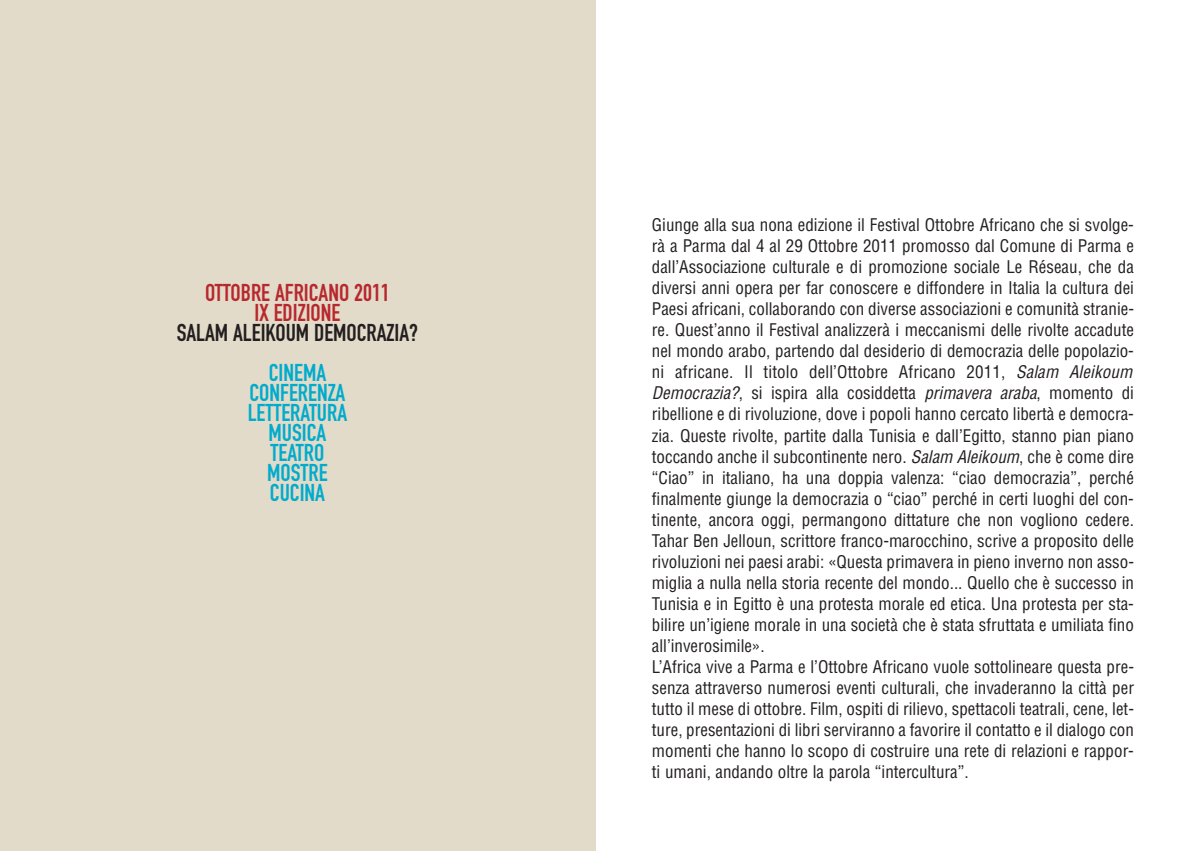
<style>
.page{position:relative;width:1191px;height:851px;background:#fff}
.page>*{position:absolute;margin:0;border:0;box-sizing:border-box;transform-origin:0 0}
.t1{font:24px/20px "DIN Engschrift Alternate";color:#00abcd;text-align:center}
.t2{font:24px/20px "DIN Engschrift Alternate";color:#b7282e;text-align:center}
.t3{font:24px "DIN Engschrift Alternate";color:#231f20}
.t4{font:condensed 17px/21px "Helvetica";color:#231f20}
.s1{font-style:italic}
</style>
<div class="page">
<div style="left:0;top:0;width:595px;height:850px;background:#e3dbc9"></div>
<h1 class="t2" style="left:205px;top:285px;width:186px">OTTOBRE AFRICANO 2011<br>IX EDIZIONE</h1>
<h1 class="t3" style="left:177px;top:324px;width:243px">SALAM ALEIKOUM DEMOCRAZIA?</h1>
<h1 class="t1" style="left:248px;top:365px;width:101px">CINEMA<br>CONFERENZA<br>LETTERATURA<br>MUSICA<br>TEATRO<br>MOSTRE<br>CUCINA</h1>
<p class="t4" style="left:652px;top:216px;width:485px">Giunge alla sua nona edizione il Festival Ottobre Africano che si svolge&shy;rà a Parma dal 4 al 29 Ottobre 2011 promosso dal Comune di Parma e dall’Associazione culturale e di promozione sociale Le Réseau, che da diversi anni opera per far conoscere e diffondere in Italia la cultura dei Paesi africani, collaborando con diverse associazioni e comunità stranie&shy;re. Quest’anno il Festival analizzerà i meccanismi delle rivolte accadute nel mondo arabo, partendo dal desiderio di democrazia delle popolazio&shy;ni africane. Il titolo dell’Ottobre Africano 2011, <span class="s1">Salam Aleikoum Democrazia?</span>, si ispira alla cosiddetta <span class="s1">primavera araba</span>, momento di ribellione e di rivoluzione, dove i popoli hanno cercato libertà e democra&shy;zia. Queste rivolte, partite dalla Tunisia e dall’Egitto, stanno pian piano toccando anche il subcontinente nero. <span class="s1">Salam Aleikoum</span>, che è come dire “Ciao” in italiano, ha una doppia valenza: “ciao democrazia”, perché finalmente giunge la democrazia o “ciao” perché in certi luoghi del con&shy;tinente, ancora oggi, permangono dittature che non vogliono cedere.<br>Tahar Ben Jelloun, scrittore franco-marocchino, scrive a proposito delle rivoluzioni nei paesi arabi: «Questa primavera in pieno inverno non asso&shy;miglia a nulla nella storia recente del mondo... Quello che è successo in Tunisia e in Egitto è una protesta morale ed etica. Una protesta per sta&shy;bilire un’igiene morale in una società che è stata sfruttata e umiliata fino all’inverosimile».<br>L’Africa vive a Parma e l’Ottobre Africano vuole sottolineare questa pre&shy;senza attraverso numerosi eventi culturali, che invaderanno la città per tutto il mese di ottobre. Film, ospiti di rilievo, spettacoli teatrali, cene, let&shy;ture, presentazioni di libri serviranno a favorire il contatto e il dialogo con momenti che hanno lo scopo di costruire una rete di relazioni e rappor&shy;ti umani, andando oltre la parola “intercultura”.</p>
</div>
